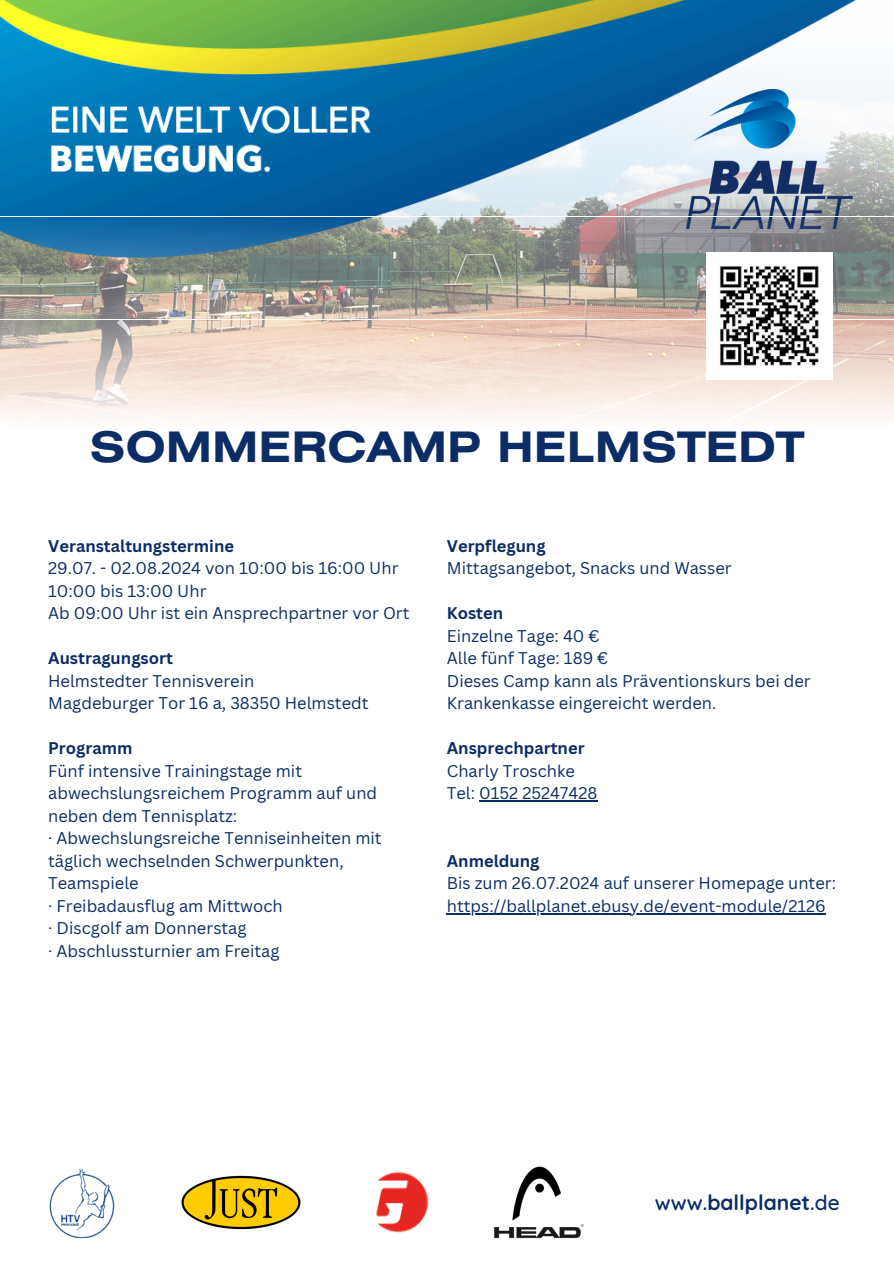
<style>
.page{position:relative;width:894px;height:1264px;background:#fff}
.page>*{position:absolute;margin:0;border:0;box-sizing:border-box;transform-origin:0 0}
.t1{font:700 42px "Helios Ext";color:#0b2c64}
.t2{font:700 21px "Quicksand";color:#0b2c64}
.t3{font:16.5px/22.5px "Canva Sans";color:#0b2c64}
.t4{font:700 16.5px "Canva Sans";color:#0b2c64}
.s1{font-weight:500}
</style>
<div class="page">
<svg style="left:866px;top:89px;width:27px;height:127px"></svg>
<img style="left:0;top:0;width:866px;height:216px">
<img style="left:686px;top:89px;width:166px;height:127px">
<svg style="left:0;top:217px;width:893px;height:201px;background:#bbb7b2"></svg>
<img style="left:706px;top:253px;width:126px;height:126px">
<hr style="left:479px;top:800px;width:118px;height:1px;background:#0b2c64">
<hr style="left:446px;top:913px;width:379px;height:1px;background:#0b2c64">
<img style="left:376px;top:1171px;width:53px;height:62px">
<img style="left:181px;top:1175px;width:120px;height:55px">
<img style="left:49px;top:1168px;width:66px;height:69px">
<img style="left:494px;top:1166px;width:90px;height:72px">
<p class="t1" style="left:89px;top:431px;width:716px">SOMMERCAMP HELMSTEDT</p>
<p class="t4" style="left:48px;top:534px;width:187px">Veranstaltungstermine</p>
<h1 class="t3" style="left:48px;top:556px;width:352px">29.07. - 02.08.2024 von 10:00 bis 16:00 Uhr</h1>
<p class="t3" style="left:48px;top:579px;width:160px">10:00 bis 13:00 Uhr</p>
<p class="t3" style="left:48px;top:601px;width:363px">Ab 09:00 Uhr ist ein Ansprechpartner vor Ort</p>
<p class="t4" style="left:48px;top:646px;width:126px">Austragungsort</p>
<p class="t3" style="left:48px;top:669px;width:208px">Helmstedter Tennisverein</p>
<p class="t3" style="left:48px;top:691px;width:322px">Magdeburger Tor 16 a, 38350 Helmstedt</p>
<p class="t4" style="left:48px;top:736px;width:86px">Programm</p>
<p class="t3" style="left:48px;top:759px;width:330px">Fünf intensive Trainingstage mit abwechslungsreichem Programm auf und neben dem Tennisplatz:</p>
<p class="t3" style="left:48px;top:826px;width:335px">· Abwechslungsreiche Tenniseinheiten mit täglich wechselnden Schwerpunkten,<br>Teamspiele</p>
<p class="t3" style="left:48px;top:894px;width:236px">· Freibadausflug am Mittwoch</p>
<p class="t3" style="left:48px;top:916px;width:200px">· Discgolf am Donnerstag</p>
<p class="t3" style="left:48px;top:939px;width:233px">· Abschlussturnier am Freitag</p>
<p class="t4" style="left:446px;top:534px;width:100px">Verpflegung</p>
<p class="t3" style="left:446px;top:556px;width:286px">Mittagsangebot, Snacks und Wasser</p>
<p class="t4" style="left:446px;top:601px;width:58px">Kosten</p>
<p class="t3" style="left:446px;top:624px;width:154px">Einzelne Tage: 40 €</p>
<p class="t3" style="left:446px;top:646px;width:163px">Alle fünf Tage: 189 €</p>
<p class="t3" style="left:446px;top:669px;width:365px">Dieses Camp kann als Präventionskurs bei der<br>Krankenkasse eingereicht werden.</p>
<p class="t4" style="left:446px;top:736px;width:139px">Ansprechpartner</p>
<p class="t3" style="left:446px;top:759px;width:130px">Charly Troschke</p>
<p class="t3" style="left:446px;top:781px;width:152px">Tel: 0152 25247428</p>
<p class="t4" style="left:446px;top:849px;width:94px">Anmeldung</p>
<p class="t3" style="left:446px;top:871px;width:390px">Bis zum 26.07.2024 auf unserer Homepage unter:</p>
<p class="t3" style="left:446px;top:894px;width:380px">https://ballplanet.ebusy.de/event-module/2126</p>
<p class="t2" style="left:654px;top:1189px;width:186px"><span class="s1">www.</span>ballplanet<span class="s1">.de</span></p>
</div>
